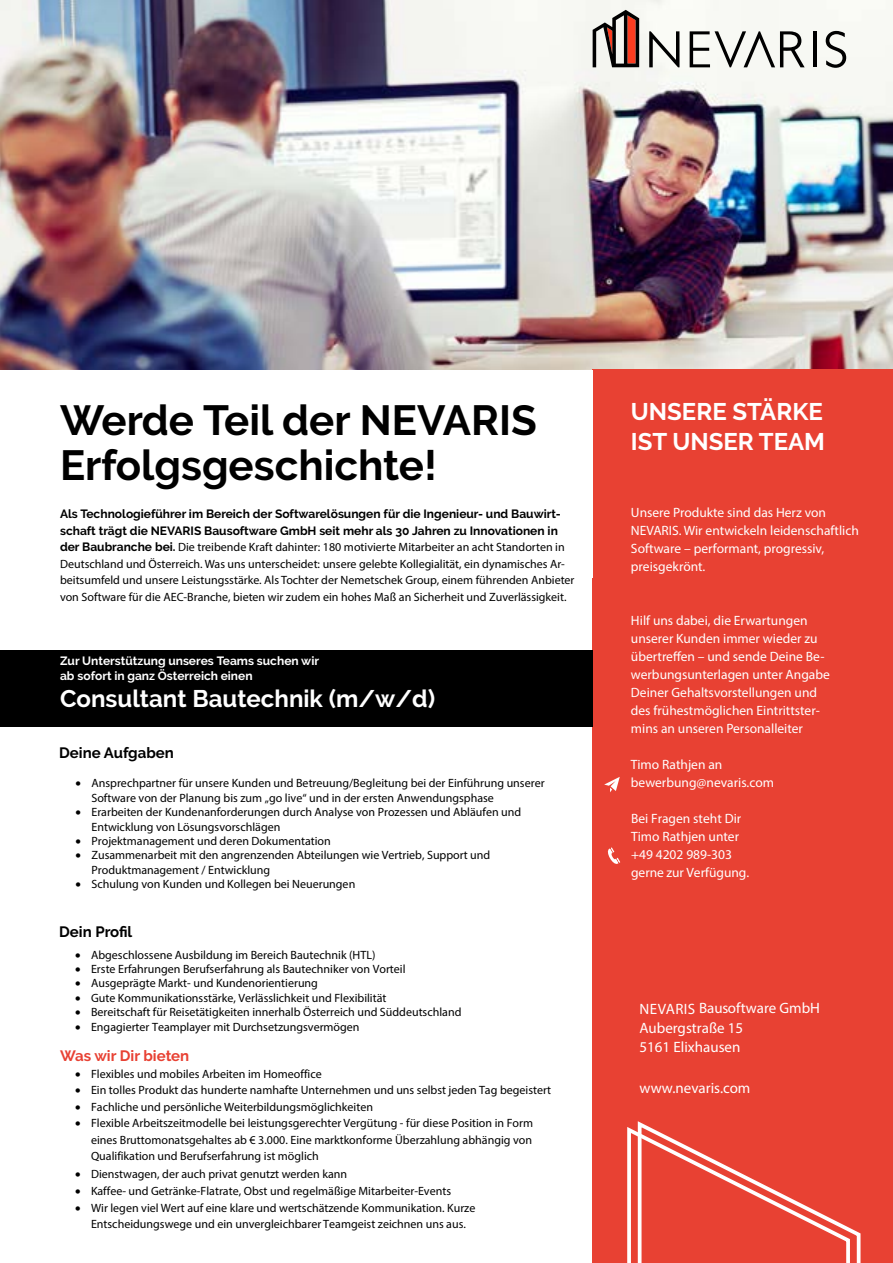
<style>
.page{position:relative;width:893px;height:1263px;background:#fff}
.page>*{position:absolute;margin:0;border:0;box-sizing:border-box;transform-origin:0 0}
.t1{font:700 42px/45px "Raleway";color:#000}
.t2{font:700 24px/30px "Raleway";color:#fff}
.t3{font:15px/19.5px "Myriad Pro";color:#fff}
.t4{font:700 15px "Raleway";color:#000}
.t5{font:700 15px "Raleway";color:#e84133}
.t6{font:13.5px/18px "Myriad Pro";color:#fff}
.t7{font:12px/16.5px "Myriad Pro";color:#000}
.t8{font:700 12px/16.5px "Raleway";color:#000}
.t9{font:700 12px/14.4px "Raleway";color:#fff}
.s1{font-family:"Raleway";font-weight:700}
</style>
<div class="page">
<img style="left:0;top:0;width:893px;height:369px">
<svg style="left:649px;top:31px;width:30px;height:36px"></svg>
<svg style="left:826px;top:31px;width:20px;height:37px"></svg>
<svg style="left:690px;top:31px;width:115px;height:36px"></svg>
<hr style="left:813px;top:31px;width:3px;height:36px;background:#000">
<svg style="left:593px;top:10px;width:46px;height:57px"></svg>
<div style="left:593px;top:369px;width:300px;height:894px;background:#e84133"></div>
<div style="left:0;top:650px;width:593px;height:77px;background:#000"></div>
<svg style="left:627px;top:1121px;width:234px;height:142px"></svg>
<svg style="left:604px;top:777px;width:16px;height:15px"></svg>
<svg style="left:607px;top:847px;width:13px;height:17px"></svg>
<h1 class="t1" style="left:60px;top:398px;width:478px">Werde Teil der NEVARIS<br>Erfolgsgeschichte!</h1>
<p class="t8" style="left:60px;top:506px;width:502px">Als Technologieführer im Bereich der Softwarelösungen für die Ingenieur- und Bauwirt&shy;schaft trägt die NEVARIS Bausoftware GmbH seit mehr als 30 Jahren zu Innovationen in</p>
<p class="t7" style="left:60px;top:539px;width:516px"><span class="s1">der Baubranche bei.</span> Die treibende Kraft dahinter: 180 motivierte Mitarbeiter an acht Standorten in Deutschland und Österreich. Was uns unterscheidet: unsere gelebte Kollegialität, ein dynamisches Ar&shy;beitsumfeld und unsere Leistungsstärke. Als Tochter der Nemetschek Group, einem führenden Anbieter von Software für die AEC-Branche, bieten wir zudem ein hohes Maß an Sicherheit und Zuverlässigkeit.</p>
<p class="t9" style="left:60px;top:654px;width:260px">Zur Unterstützung unseres Teams suchen wir ab sofort in ganz Österreich einen</p>
<h2 class="t2" style="left:60px;top:684px;width:376px">Consultant Bautechnik (m/w/d)</h2>
<p class="t4" style="left:59px;top:744px;width:116px">Deine Aufgaben</p>
<p class="t7" style="left:91px;top:776px;width:455px;line-height:14.4px;text-indent:-16px">• Ansprechpartner für unsere Kunden und Betreuung/Begleitung bei der Einführung unserer<br>Software von der Planung bis zum „go live“ und in der ersten Anwendungsphase</p>
<p class="t7" style="left:91px;top:805px;width:431px;line-height:14.4px;text-indent:-16px">• Erarbeiten der Kundenanforderungen durch Analyse von Prozessen und Abläufen und<br>Entwicklung von Lösungsvorschlägen</p>
<p class="t7" style="left:75px;top:832px;width:257px">• Projektmanagement und deren Dokumentation</p>
<p class="t7" style="left:91px;top:848px;width:400px;line-height:14.4px;text-indent:-16px">• Zusammenarbeit mit den angrenzenden Abteilungen wie Vertrieb, Support und<br>Produktmanagement / Entwicklung</p>
<p class="t7" style="left:75px;top:876px;width:281px">• Schulung von Kunden und Kollegen bei Neuerungen</p>
<p class="t4" style="left:59px;top:923px;width:75px">Dein Profil</p>
<p class="t7" style="left:75px;top:946px;width:302px">• Abgeschlossene Ausbildung im Bereich Bautechnik (HTL)</p>
<p class="t7" style="left:75px;top:961px;width:332px">• Erste Erfahrungen Berufserfahrung als Bautechniker von Vorteil</p>
<p class="t7" style="left:75px;top:975px;width:244px">• Ausgeprägte Markt- und Kundenorientierung</p>
<p class="t7" style="left:75px;top:989px;width:313px">• Gute Kommunikationsstärke, Verlässlichkeit und Flexibilität</p>
<p class="t7" style="left:75px;top:1004px;width:388px">• Bereitschaft für Reisetätigkeiten innerhalb Österreich und Süddeutschland</p>
<p class="t7" style="left:75px;top:1019px;width:286px">• Engagierter Teamplayer mit Durchsetzungsvermögen</p>
<p class="t5" style="left:60px;top:1047px;width:131px">Was wir Dir bieten</p>
<p class="t7" style="left:75px;top:1065px;width:248px">• Flexibles und mobiles Arbeiten im Homeoffice</p>
<p class="t7" style="left:75px;top:1082px;width:477px">• Ein tolles Produkt das hunderte namhafte Unternehmen und uns selbst jeden Tag begeistert</p>
<p class="t7" style="left:75px;top:1098px;width:299px">• Fachliche und persönliche Weiterbildungsmöglichkeiten</p>
<p class="t7" style="left:91px;top:1115px;width:444px;text-align:justify;text-indent:-16px">• Flexible Arbeitszeitmodelle bei leistungsgerechter Vergütung - für diese Position in Form eines Bruttomonatsgehaltes ab € 3.000. Eine marktkonforme Überzahlung abhängig von Qualifikation und Berufserfahrung ist möglich</p>
<p class="t7" style="left:75px;top:1166px;width:274px">• Dienstwagen, der auch privat genutzt werden kann</p>
<p class="t7" style="left:75px;top:1183px;width:378px">• Kaffee- und Getränke-Flatrate, Obst und regelmäßige Mitarbeiter-Events</p>
<p class="t7" style="left:75px;top:1199px;width:402px;text-align:center">• Wir legen viel Wert auf eine klare und wertschätzende Kommunikation. Kurze<br>Entscheidungswege und ein unvergleichbarer Teamgeist zeichnen uns aus.</p>
<h2 class="t2" style="left:631px;top:396px;width:196px">UNSERE STÄRKE<br>IST UNSER TEAM</h2>
<p class="t6" style="left:631px;top:503px;width:230px">Unsere Produkte sind das Herz von<br>NEVARIS. Wir entwickeln leidenschaftlich<br>Software – performant, progressiv, preisgekrönt.</p>
<p class="t6" style="left:631px;top:611px;width:200px">Hilf uns dabei, die Erwartungen unserer Kunden immer wieder zu übertreffen – und sende Deine Be&shy;werbungsunterlagen unter Angabe Deiner Gehaltsvorstellungen und des frühestmöglichen Eintrittster&shy;mins an unseren Personalleiter</p>
<p class="t6" style="left:631px;top:755px;width:145px">Timo Rathjen an bewerbung@nevaris.com</p>
<p class="t6" style="left:631px;top:809px;width:120px">Bei Fragen steht Dir<br>Timo Rathjen unter +49 4202 989-303 gerne zur Verfügung.</p>
<p class="t3" style="left:639px;top:998px;width:182px">NEVARIS Bausoftware GmbH<br>Aubergstraße 15<br>5161 Elixhausen</p>
<p class="t3" style="left:639px;top:1078px;width:112px">www.nevaris.com</p>
</div>
